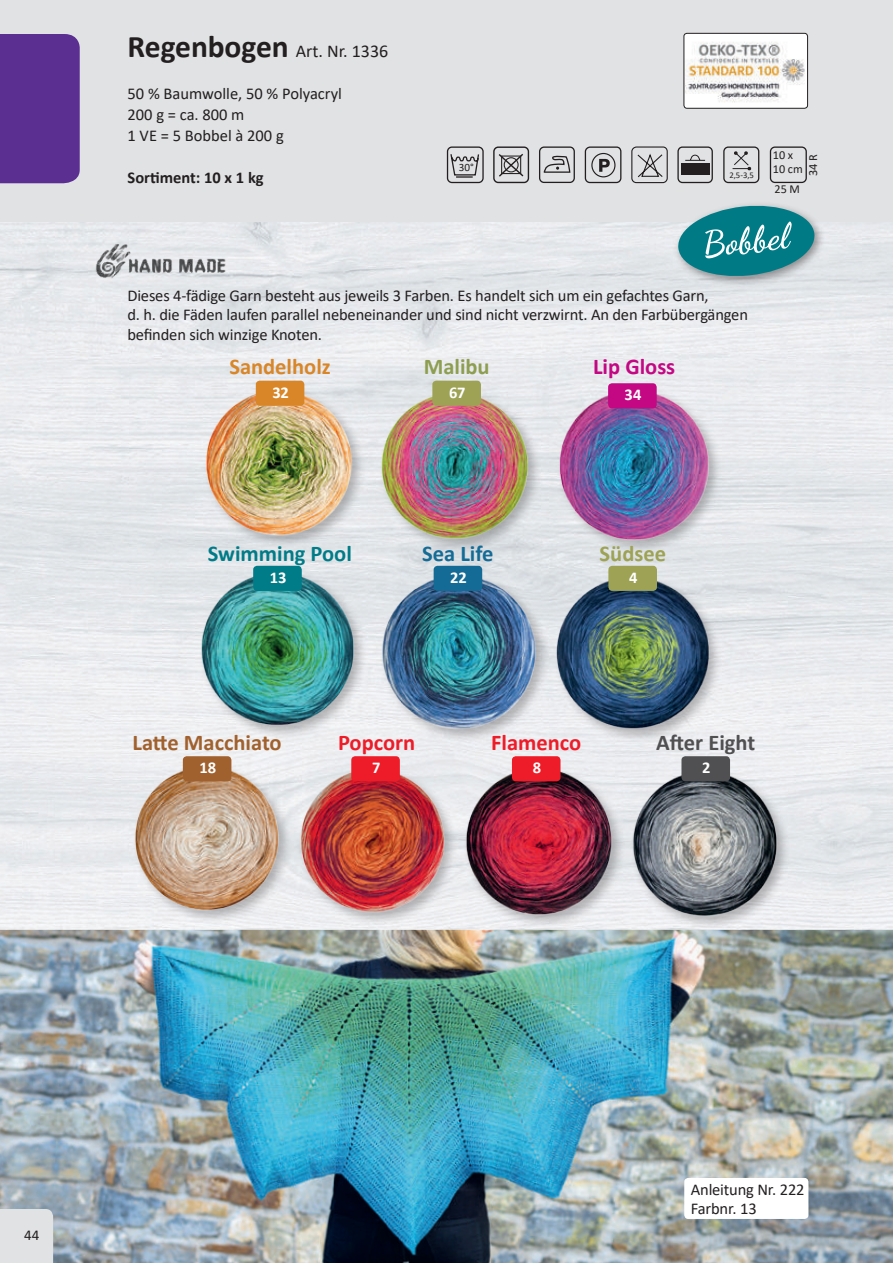
<style>
.page{position:relative;width:893px;height:1263px;background:#fff}
.page>*{position:absolute;margin:0;border:0;box-sizing:border-box;transform-origin:0 0}
.t1{font:700 22.5px "Calibri";color:#ee1c28}
.t2{font:700 22.5px "Calibri";color:#a1612e}
.t3{font:700 22.5px "Calibri";color:#007c88}
.t4{font:700 22.5px "Calibri";color:#505052}
.t5{font:700 22.5px "Calibri";color:#d98628}
.t6{font:700 22.5px "Calibri";color:#c40783}
.t7{font:700 22.5px "Calibri";color:#146b95}
.t8{font:700 22.5px "Calibri";color:#9da255}
.t9{font:700 22.5px "Calibri";color:#8e9e51}
.t10{font:18px "Calibri";color:#231f20}
.t11{font:16.5px/19.5px "Calibri";letter-spacing:-.01em;color:#231f20}
.t12{font:700 16.5px "Calibri";color:#231f20}
.t13{font:700 16.5px "Calibri";color:#fff}
.t14{font:15px "Calibri";color:#231f20}
.t15{font:12.45px "Calibri";color:#231f20}
.t16{font:12.15px "Calibri";color:#231f20}
.t17{font:11.1px "Calibri";color:#231f20}
.t18{font:8.7px "Calibri";color:#231f20}
.s1{font-weight:700;font-size:31.5px}
</style>
<div class="page">
<img style="left:0;top:930px;width:893px;height:333px">
<div style="left:132px;top:763px;width:161px;height:161px;background:#231f20;opacity:.3"></div>
<img style="left:125px;top:754px;width:165px;height:165px">
<div style="left:199px;top:569px;width:169px;height:170px;background:#edeef0"></div>
<img style="left:193px;top:563px;width:173px;height:172px">
<div style="left:463px;top:765px;width:163px;height:164px;background:#231f20;opacity:.3"></div>
<img style="left:457px;top:760px;width:164px;height:163px">
<div style="left:298px;top:766px;width:160px;height:160px;background:#ecedf0"></div>
<img style="left:293px;top:757px;width:162px;height:162px">
<div style="left:379px;top:572px;width:171px;height:171px;background:#231f20;opacity:.3"></div>
<img style="left:376px;top:563px;width:172px;height:172px">
<div style="left:554px;top:574px;width:169px;height:169px;background:#e9ebee"></div>
<img style="left:548px;top:564px;width:172px;height:173px">
<div style="left:556px;top:387px;width:167px;height:167px;background:#e2e6e9"></div>
<img style="left:549px;top:379px;width:172px;height:172px">
<div style="left:630px;top:768px;width:161px;height:162px;background:#231f20;opacity:.3"></div>
<img style="left:624px;top:760px;width:164px;height:163px">
<div style="left:203px;top:387px;width:163px;height:162px;background:#e0e3e7"></div>
<img style="left:198px;top:379px;width:165px;height:165px">
<div style="left:378px;top:390px;width:164px;height:163px;background:#231f20;opacity:.3"></div>
<img style="left:374px;top:381px;width:165px;height:165px">
<div style="left:0;top:0;width:893px;height:222px;background:#e1e2e4"></div>
<div style="left:0;top:1209px;width:53px;height:54px;background:#e1e2e4"></div>
<div style="left:0;top:34px;width:80px;height:149px;background:#5b2e91"></div>
<img style="left:684px;top:33px;width:122px;height:74px">
<div style="left:684px;top:33px;width:124px;height:76px;border:1px solid #231f20;border-radius:3px"></div>
<div style="left:183px;top:756px;width:48px;height:25px;background:#a1612e;border-radius:4px"></div>
<div style="left:351px;top:756px;width:49px;height:25px;background:#ee1c28;border-radius:4px"></div>
<div style="left:608px;top:383px;width:49px;height:25px;background:#c40783;border-radius:4px"></div>
<svg style="left:539px;top:146px;width:36px;height:37px"></svg>
<svg style="left:631px;top:146px;width:37px;height:38px"></svg>
<div style="left:770px;top:146px;width:37px;height:37px;border:1px solid #231f20;border-radius:4px"></div>
<svg style="left:446px;top:146px;width:38px;height:38px"></svg>
<div style="left:585px;top:146px;width:36px;height:37px;border:1px solid #231f20;border-radius:4px"></div>
<div style="left:591px;top:153px;width:24px;height:24px;border:1px solid #231f20;border-radius:50%"></div>
<svg style="left:599px;top:159px;width:11px;height:13px"></svg>
<div style="left:681px;top:164px;width:28px;height:11px;background:#231f20"></div>
<svg style="left:685px;top:154px;width:21px;height:7px"></svg>
<div style="left:677px;top:146px;width:36px;height:37px;border:1px solid #231f20;border-radius:4px"></div>
<div style="left:723px;top:146px;width:36px;height:37px;border:1px solid #231f20;border-radius:4px"></div>
<svg style="left:493px;top:146px;width:37px;height:38px"></svg>
<div style="left:501px;top:156px;width:20px;height:18px;border:1px solid #231f20"></div>
<div style="left:504px;top:157px;width:15px;height:15px;border:1px solid #231f20;border-radius:50%"></div>
<svg style="left:732px;top:151px;width:19px;height:20px"></svg>
<div style="left:253px;top:566px;width:49px;height:25px;background:#007c88;border-radius:4px"></div>
<div style="left:608px;top:566px;width:49px;height:25px;background:#9da255;border-radius:4px"></div>
<div style="left:512px;top:756px;width:48px;height:25px;background:#ee1c28;border-radius:4px"></div>
<div style="left:434px;top:566px;width:48px;height:25px;background:#146b95;border-radius:4px"></div>
<div style="left:681px;top:756px;width:49px;height:25px;background:#505052;border-radius:4px"></div>
<div style="left:684px;top:1178px;width:124px;height:41px;background:#fff;border-radius:4px"></div>
<div style="left:432px;top:381px;width:49px;height:25px;background:#9da255;border-radius:4px"></div>
<div style="left:256px;top:381px;width:48px;height:25px;background:#d98628;border-radius:4px"></div>
<div style="left:673px;top:201px;width:152px;height:86px;background:#231f20;opacity:.45"></div>
<svg style="left:676px;top:203px;width:140px;height:76px"></svg>
<img style="left:92px;top:244px;width:151px;height:37px">
<p class="t10" style="left:128px;top:45px;width:262px"><span class="s1">Regenbogen</span> Art. Nr. 1336</p>
<p class="t11" style="left:128px;top:83px;width:216px;line-height:21px">50 % Baumwolle, 50 % Polyacryl<br>200 g = ca. 800 m<br>1 VE = 5 Bobbel à 200 g</p>
<p class="t12" style="left:128px;top:166px;width:138px">Sortiment: 10 x 1 kg</p>
<p class="t17" style="left:459px;top:163px;width:17px">30°</p>
<p class="t18" style="left:729px;top:172px;width:26px">2,5-3,5</p>
<p class="t16" style="left:773px;top:147px;width:22px">10 x</p>
<p class="t15" style="left:809px;top:176px;width:24px;rotate:-90deg">34 R</p>
<p class="t16" style="left:773px;top:161px;width:31px">10 cm</p>
<p class="t16" style="left:774px;top:185px;width:27px">25 M</p>
<p class="t11" style="left:127px;top:285px;width:622px">Dieses 4-fädige Garn besteht aus jeweils 3 Farben. Es handelt sich um ein gefachtes Garn,<br>d. h. die Fäden laufen parallel nebeneinander und sind nicht verzwirnt. An den Farbübergängen befinden sich winzige Knoten.</p>
<h1 class="t5" style="left:229px;top:358px;width:103px">Sandelholz</h1>
<p class="t13" style="left:272px;top:381px;width:18px">32</p>
<h1 class="t9" style="left:424px;top:350px;width:68px">Malibu</h1>
<p class="t13" style="left:449px;top:381px;width:18px">67</p>
<h1 class="t6" style="left:593px;top:359px;width:84px">Lip Gloss</h1>
<p class="t13" style="left:625px;top:383px;width:18px">34</p>
<h1 class="t3" style="left:208px;top:546px;width:146px">Swimming Pool</h1>
<p class="t13" style="left:270px;top:566px;width:18px">13</p>
<h1 class="t7" style="left:422px;top:537px;width:73px">Sea Life</h1>
<p class="t13" style="left:450px;top:566px;width:18px">22</p>
<h1 class="t8" style="left:600px;top:546px;width:68px">Südsee</h1>
<p class="t13" style="left:629px;top:566px;width:10px">4</p>
<h1 class="t2" style="left:133px;top:727px;width:151px">Latte Macchiato</h1>
<h1 class="t1" style="left:338px;top:735px;width:79px">Popcorn</h1>
<p class="t13" style="left:199px;top:756px;width:18px">18</p>
<p class="t13" style="left:372px;top:756px;width:10px">7</p>
<h1 class="t1" style="left:491px;top:735px;width:92px">Flamenco</h1>
<p class="t13" style="left:533px;top:756px;width:10px">8</p>
<h1 class="t4" style="left:656px;top:727px;width:100px">After Eight</h1>
<p class="t13" style="left:702px;top:756px;width:10px">2</p>
<p class="t14" style="left:24px;top:1230px;width:17px">44</p>
<p class="t11" style="left:691px;top:1181px;width:115px">Anleitung Nr. 222<br>Farbnr. 13</p>
</div>
